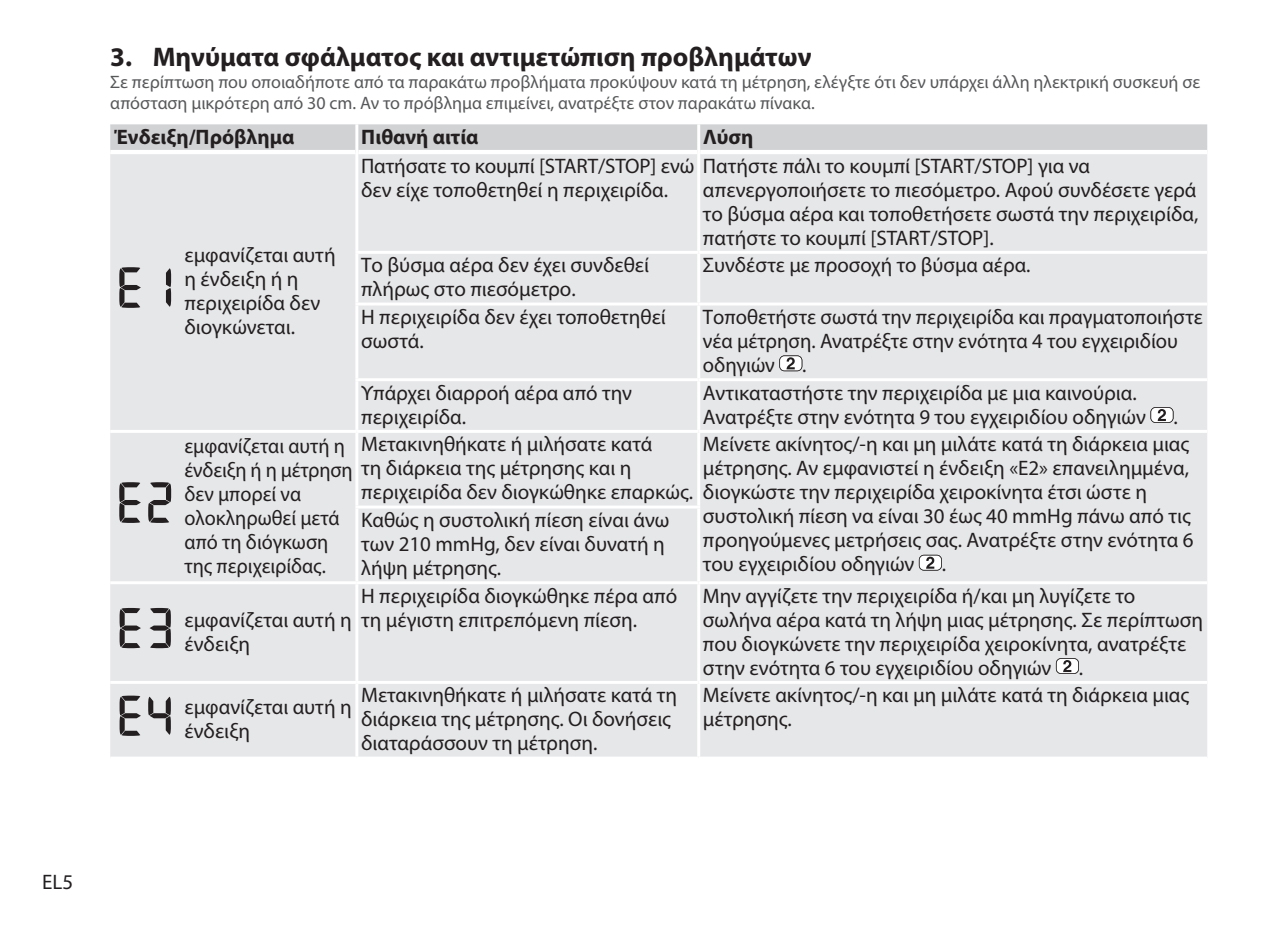
<style>
.page{position:relative;width:1275px;height:936px;background:#fff}
.page>*{position:absolute;margin:0;border:0;box-sizing:border-box;transform-origin:0 0}
.t1{font:700 27px "Myriad Pro";color:#231f20}
.t2{font:21px/24px "Myriad Pro";color:#231f20}
.t3{font:21px/24px "Myriad Pro";color:#231f20;scale:.96 1}
.t4{font:700 21px "Myriad Pro";color:#231f20}
.t5{font:18px/21px "Myriad Pro";color:#57585a}
</style>
<div class="page">
<div style="left:110px;top:124px;width:1097px;height:26px;background:#d1d2d4"></div>
<div style="left:110px;top:154px;width:1097px;height:603px;background:#e6e7e9"></div>
<hr style="left:355px;top:124px;width:3px;height:28px;background:#fff">
<hr style="left:697px;top:124px;width:3px;height:28px;background:#fff">
<hr style="left:355px;top:251px;width:344px;height:3px;background:#fff">
<hr style="left:699px;top:251px;width:508px;height:3px;background:#fff">
<hr style="left:355px;top:303px;width:344px;height:3px;background:#fff">
<hr style="left:699px;top:303px;width:508px;height:3px;background:#fff">
<hr style="left:355px;top:378px;width:344px;height:3px;background:#fff">
<hr style="left:699px;top:378px;width:508px;height:3px;background:#fff">
<hr style="left:357px;top:430px;width:342px;height:3px;background:#fff">
<hr style="left:699px;top:430px;width:508px;height:3px;background:#fff">
<hr style="left:355px;top:506px;width:345px;height:3px;background:#fff">
<hr style="left:357px;top:581px;width:342px;height:3px;background:#fff">
<hr style="left:699px;top:581px;width:508px;height:3px;background:#fff">
<hr style="left:357px;top:681px;width:342px;height:3px;background:#fff">
<hr style="left:699px;top:681px;width:508px;height:3px;background:#fff">
<hr style="left:697px;top:152px;width:3px;height:99px;background:#fff">
<hr style="left:697px;top:254px;width:3px;height:49px;background:#fff">
<hr style="left:697px;top:306px;width:3px;height:72px;background:#fff">
<hr style="left:697px;top:381px;width:3px;height:49px;background:#fff">
<hr style="left:697px;top:433px;width:3px;height:73px;background:#fff">
<hr style="left:697px;top:509px;width:3px;height:72px;background:#fff">
<hr style="left:697px;top:584px;width:3px;height:97px;background:#fff">
<hr style="left:697px;top:684px;width:3px;height:73px;background:#fff">
<hr style="left:355px;top:152px;width:3px;height:99px;background:#fff">
<hr style="left:355px;top:254px;width:3px;height:49px;background:#fff">
<hr style="left:355px;top:306px;width:3px;height:72px;background:#fff">
<hr style="left:355px;top:381px;width:3px;height:49px;background:#fff">
<hr style="left:110px;top:430px;width:247px;height:3px;background:#fff">
<hr style="left:355px;top:433px;width:3px;height:73px;background:#fff">
<hr style="left:355px;top:509px;width:3px;height:72px;background:#fff">
<hr style="left:110px;top:581px;width:247px;height:3px;background:#fff">
<hr style="left:355px;top:584px;width:3px;height:97px;background:#fff">
<hr style="left:110px;top:681px;width:247px;height:3px;background:#fff">
<hr style="left:355px;top:684px;width:3px;height:73px;background:#fff">
<svg style="left:119px;top:267px;width:22px;height:41px"></svg>
<svg style="left:166px;top:268px;width:5px;height:39px"></svg>
<svg style="left:779px;top:355px;width:23px;height:16px"></svg>
<svg style="left:1150px;top:407px;width:23px;height:16px"></svg>
<svg style="left:119px;top:482px;width:22px;height:41px"></svg>
<svg style="left:148px;top:482px;width:23px;height:41px"></svg>
<svg style="left:919px;top:555px;width:23px;height:16px"></svg>
<svg style="left:120px;top:608px;width:21px;height:40px"></svg>
<svg style="left:150px;top:608px;width:21px;height:40px"></svg>
<svg style="left:1056px;top:658px;width:23px;height:16px"></svg>
<svg style="left:120px;top:696px;width:21px;height:40px"></svg>
<svg style="left:148px;top:697px;width:23px;height:38px"></svg>
<p class="t1" style="left:110px;top:41px;width:703px">3. Μηνύματα σφάλματος και αντιμετώπιση προβλημάτων</p>
<p class="t5" style="left:110px;top:73px;width:1092px">Σε περίπτωση που οποιαδήποτε από τα παρακάτω προβλήματα προκύψουν κατά τη μέτρηση, ελέγξτε ότι δεν υπάρχει άλλη ηλεκτρική συσκευή σε απόσταση μικρότερη από 30 cm. Αν το πρόβλημα επιμείνει, ανατρέξτε στον παρακάτω πίνακα.</p>
<p class="t4" style="left:115px;top:125px;width:181px">Ένδειξη/Πρόβλημα</p>
<p class="t4" style="left:361px;top:125px;width:119px">Πιθανή αιτία</p>
<p class="t4" style="left:703px;top:125px;width:52px">Λύση</p>
<p class="t2" style="left:184px;top:245px;width:153px">εμφανίζεται αυτή η ένδειξη ή η περιχειρίδα δεν διογκώνεται.</p>
<p class="t2" style="left:361px;top:155px;width:731px">Πατήσατε το κουμπί [START/STOP] ενώ Πατήστε πάλι το κουμπί [START/STOP] για να δεν είχε τοποθετηθεί η περιχειρίδα.</p>
<p class="t2" style="left:703px;top:179px;width:497px;text-align:justify">απενεργοποιήσετε το πιεσόμετρο. Αφού συνδέσετε γερά το βύσμα αέρα και τοποθετήσετε σωστά την περιχειρίδα, πατήστε το κουμπί [START/STOP].</p>
<p class="t2" style="left:361px;top:255px;width:289px">Το βύσμα αέρα δεν έχει συνδεθεί πλήρως στο πιεσόμετρο.</p>
<p class="t2" style="left:703px;top:255px;width:329px">Συνδέστε με προσοχή το βύσμα αέρα.</p>
<p class="t2" style="left:361px;top:307px;width:306px">Η περιχειρίδα δεν έχει τοποθετηθεί σωστά.</p>
<p class="t2" style="left:703px;top:307px;width:501px">Τοποθετήστε σωστά την περιχειρίδα και πραγματοποιήστε νέα μέτρηση. Ανατρέξτε στην ενότητα 4 του εγχειριδίου οδηγιών</p>
<p class="t2" style="left:802px;top:355px;width:6px">.</p>
<p class="t2" style="left:361px;top:382px;width:273px">Υπάρχει διαρροή αέρα από την περιχειρίδα.</p>
<p class="t2" style="left:703px;top:382px;width:445px">Αντικαταστήστε την περιχειρίδα με μια καινούρια.<br>Ανατρέξτε στην ενότητα 9 του εγχειριδίου οδηγιών</p>
<p class="t2" style="left:1173px;top:406px;width:6px">.</p>
<p class="t2" style="left:361px;top:434px;width:293px">Μετακινηθήκατε ή μιλήσατε κατά</p>
<p class="t2" style="left:361px;top:482px;width:334px">περιχειρίδα δεν διογκώθηκε επαρκώς.</p>
<p class="t2" style="left:703px;top:434px;width:492px">Μείνετε ακίνητος/-η και μη μιλάτε κατά τη διάρκεια μιας μέτρησης. Αν εμφανιστεί η ένδειξη «E2» επανειλημμένα, διογκώστε την περιχειρίδα χειροκίνητα έτσι ώστε η συστολική πίεση να είναι 30 έως 40 mmHg πάνω από τις προηγούμενες μετρήσεις σας. Ανατρέξτε στην ενότητα 6 του εγχειριδίου οδηγιών</p>
<p class="t3" style="left:184px;top:437px;width:467px;line-height:22.2px">εμφανίζεται αυτή η<br>ένδειξη ή η μέτρηση τη διάρκεια της μέτρησης και η</p>
<p class="t3" style="left:184px;top:484px;width:163px">δεν μπορεί να ολοκληρωθεί μετά από τη διόγκωση της περιχειρίδας.</p>
<p class="t2" style="left:361px;top:510px;width:310px">Καθώς η συστολική πίεση είναι άνω των 210 mmHg, δεν είναι δυνατή η λήψη μέτρησης.</p>
<p class="t2" style="left:184px;top:609px;width:454px">εμφανίζεται αυτή η τη μέγιστη επιτρεπόμενη πίεση. ένδειξη</p>
<p class="t2" style="left:942px;top:554px;width:6px">.</p>
<p class="t2" style="left:361px;top:585px;width:318px">Η περιχειρίδα διογκώθηκε πέρα από</p>
<p class="t2" style="left:703px;top:585px;width:502px">Μην αγγίζετε την περιχειρίδα ή/και μη λυγίζετε το σωλήνα αέρα κατά τη λήψη μιας μέτρησης. Σε περίπτωση που διογκώνετε την περιχειρίδα χειροκίνητα, ανατρέξτε στην ενότητα 6 του εγχειριδίου οδηγιών</p>
<p class="t2" style="left:1079px;top:657px;width:6px">.</p>
<p class="t2" style="left:184px;top:697px;width:169px">εμφανίζεται αυτή η ένδειξη</p>
<p class="t2" style="left:361px;top:685px;width:318px">Μετακινηθήκατε ή μιλήσατε κατά τη διάρκεια της μέτρησης. Οι δονήσεις διαταράσσουν τη μέτρηση.</p>
<p class="t2" style="left:703px;top:685px;width:488px">Μείνετε ακίνητος/-η και μη μιλάτε κατά τη διάρκεια μιας μέτρησης.</p>
<p class="t2" style="left:42px;top:872px;width:33px">EL5</p>
</div>
